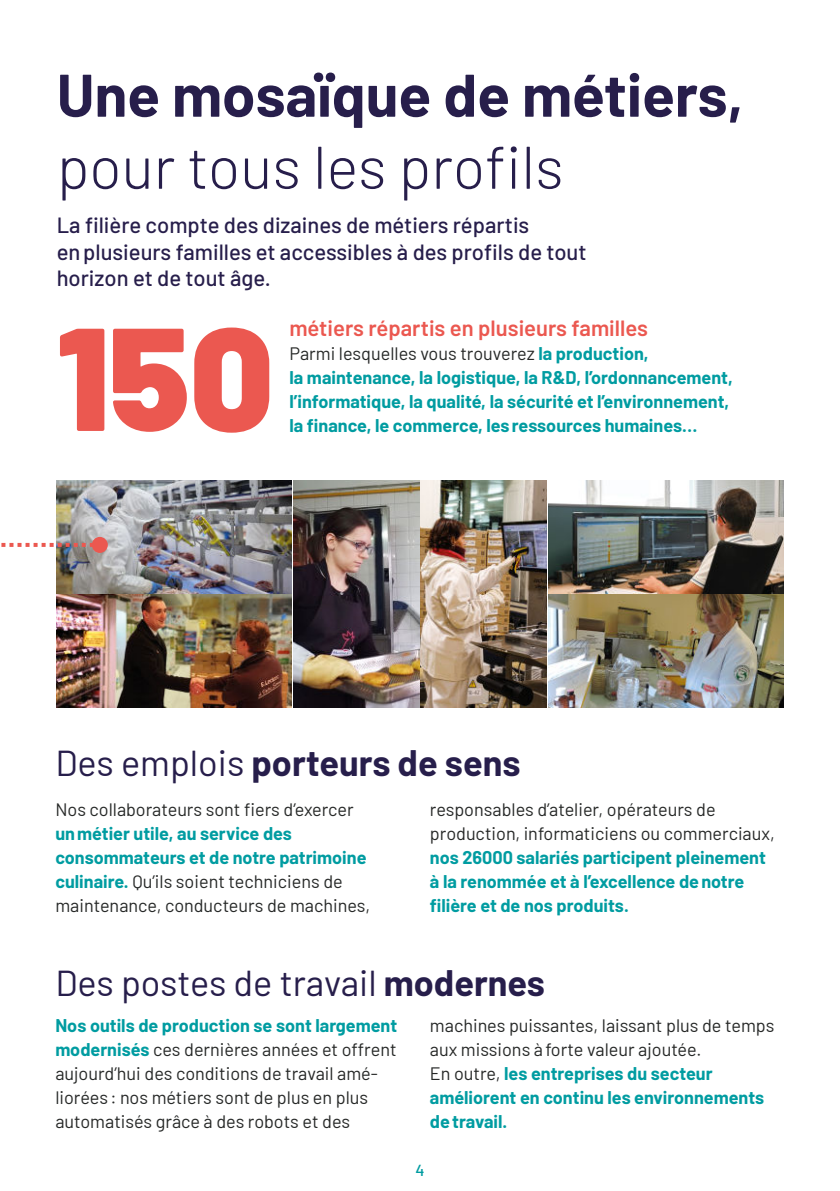
<style>
.page{position:relative;width:840px;height:1191px;background:#fff}
.page>*{position:absolute;margin:0;border:0;box-sizing:border-box;transform-origin:0 0}
.t1{font:900 146px "Barlow";color:#eb5850}
.t2{font:700 60px "Barlow";color:#271e4b}
.t3{font:300 60px "Barlow";color:#271e4b}
.t4{font:36px "Barlow";color:#271e4b}
.t5{font:700 36px "Barlow";color:#271e4b}
.t6{font:500 22px/26.4px "Barlow";color:#271e4b}
.t7{font:600 22px "Barlow";color:#eb5850}
.t8{font:18px/24px "Barlow";color:#262827}
.t9{font:700 18px/24px "Barlow";color:#009ca1}
.t10{font:500 16px "Barlow";color:#009ca1}
.s1{font-weight:400;color:#262827}
.s2{font-weight:400}
.s3{font-weight:700}
.s4{font-weight:700;color:#009ca1}
</style>
<div class="page">
<img style="left:57px;top:480px;width:234px;height:113px">
<img style="left:104px;top:595px;width:187px;height:112px">
<img style="left:293px;top:480px;width:126px;height:227px">
<img style="left:421px;top:480px;width:125px;height:227px">
<img style="left:548px;top:480px;width:234px;height:113px">
<img style="left:548px;top:595px;width:234px;height:112px">
<img style="left:1px;top:541px;width:103px;height:167px">
<div style="left:92px;top:537px;width:16px;height:16px;background:#eb5850;border-radius:50%"></div>
<h2 class="t2" style="left:57px;top:51px;width:687px">Une mosaïque de métiers,</h2>
<h2 class="t3" style="left:57px;top:124px;width:508px">pour tous les profils</h2>
<p class="t6" style="left:57px;top:211px;width:531px">La filière compte des dizaines de métiers répartis<br>en plusieurs familles et accessibles à des profils de tout horizon et de tout âge.</p>
<h1 class="t1" style="left:57px;top:322px;width:218px">150</h1>
<p class="t7" style="left:289px;top:312px;width:360px">métiers répartis en plusieurs familles</p>
<p class="t9" style="left:289px;top:340px;width:444px"><span class="s1">Parmi lesquelles vous trouverez</span> la production,<br>la maintenance, la logistique, la R&amp;D, l’ordonnancement, l’informatique, la qualité, la sécurité et l’environnement, la finance, le commerce, les ressources humaines…</p>
<h3 class="t5" style="left:55px;top:736px;width:466px"><span class="s2">Des emplois</span> porteurs de sens</h3>
<p class="t8" style="left:55px;top:796px;width:300px">Nos collaborateurs sont fiers d’exercer</p>
<p class="t9" style="left:55px;top:820px;width:316px">unmétier utile, au service des consommateurs et de notre patrimoine culinaire. <span class="s1">Qu’ils soient techniciens de maintenance, conducteurs de machines,</span></p>
<p class="t8" style="left:429px;top:796px;width:346px">responsables d’atelier, opérateurs de production, informaticiens ou commerciaux,</p>
<p class="t9" style="left:429px;top:844px;width:337px">nos 26000 salariés participent pleinement à la renommée et à l’excellence denotre filière et de nos produits.</p>
<h3 class="t4" style="left:55px;top:957px;width:491px">Des postes de travail <span class="s3">modernes</span></h3>
<p class="t8" style="left:55px;top:1012px;width:343px"><span class="s4">Nos outils de production se sont largement modernisés</span> ces dernières années et offrent aujourd’hui des conditions de travail amé&shy;liorées : nos métiers sont de plus en plus automatisés grâce à des robots et des</p>
<p class="t8" style="left:429px;top:1015px;width:346px">machines puissantes, laissant plus de temps aux missions à forte valeur ajoutée.<br>En outre, <span class="s4">les entreprises du secteur améliorent en continu les environnements detravail.</span></p>
<p class="t10" style="left:415px;top:1164px;width:11px">4</p>
</div>
